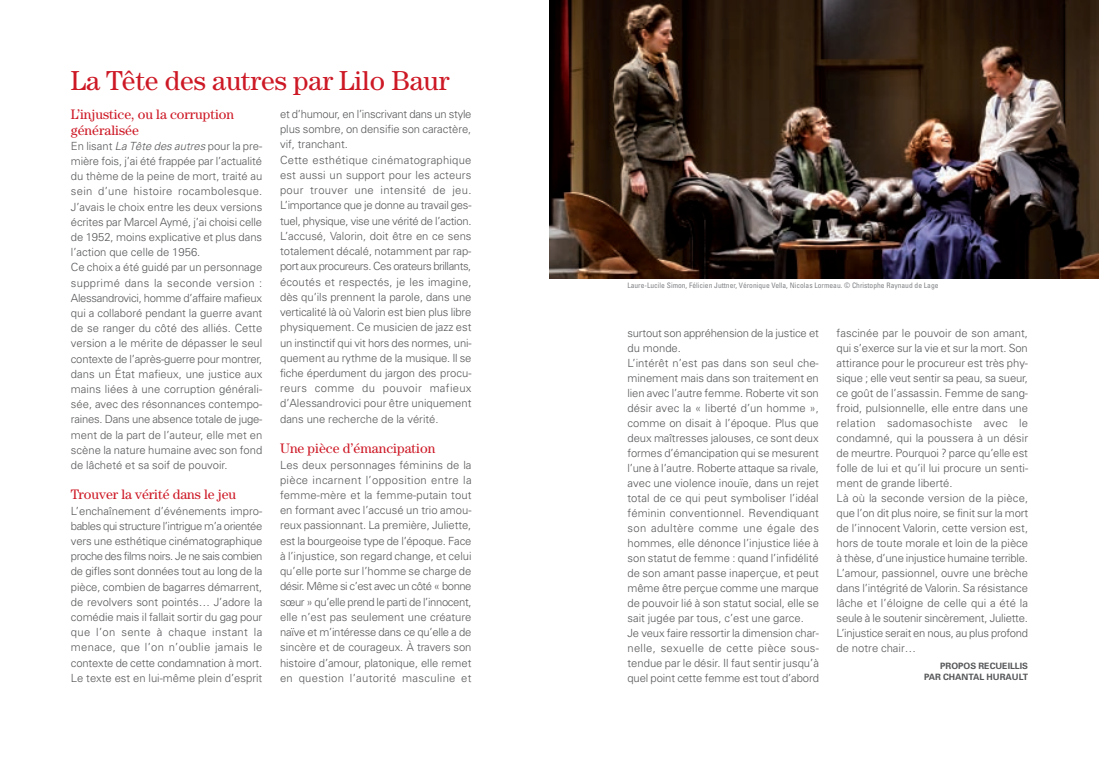
<style>
.page{position:relative;width:1099px;height:762px;background:#fff}
.page>*{position:absolute;margin:0;border:0;box-sizing:border-box;transform-origin:0 0}
.t1{font:27.5px "Century Std";color:#cd1825}
.t2{font:13.75px/15.2px "Century Std";color:#cd1825}
.t3{font:300 11.25px/15.2px "Univers";color:#57585a}
.t4{font:700 8.75px/11.2px "Univers";color:#57585a;text-align:right}
.t5{font:condensed 7.5px "Univers";color:#808285}
.s1{font-style:italic}
</style>
<div class="page">
<img style="left:549px;top:0;width:549px;height:279px">
<h1 class="t1" style="left:71px;top:71px;width:380px">La Tête des autres par Lilo Baur</h1>
<p class="t2" style="left:71px;top:108px;width:165px">L’injustice, ou la corruption généralisée</p>
<p class="t3" style="left:71px;top:139px;width:193px">En lisant <span class="s1">La Tête des autres</span> pour la pre&shy;mière fois, j’ai été frappée par l’actualité du thème de la peine de mort, traité au sein d’une histoire rocambolesque.<br>J’avais le choix entre les deux versions écrites par Marcel Aymé, j’ai choisi celle de 1952, moins explicative et plus dans l’action que celle de 1956.<br>Ce choix a été guidé par un personnage supprimé dans la seconde version :<br>Alessandrovici, homme d’affaire mafieux qui a collaboré pendant la guerre avant de se ranger du côté des alliés. Cette version a le mérite de dépasser le seul contexte de l’après-guerre pour montrer, dans un État mafieux, une justice aux mains liées à une corruption générali&shy;sée, avec des résonnances contempo&shy;raines. Dans une absence totale de juge&shy;ment de la part de l’auteur, elle met en scène la nature humaine avec son fond de lâcheté et sa soif de pouvoir.</p>
<p class="t2" style="left:71px;top:488px;width:167px">Trouver la vérité dans le jeu</p>
<p class="t3" style="left:71px;top:504px;width:193px;text-align:justify">L’enchaînement d’événements impro&shy;bables qui structure l’intrigue m’a orientée vers une esthétique cinématographique proche des films noirs. Je ne sais combien de gifles sont données tout au long de la pièce, combien de bagarres démarrent, de revolvers sont pointés… J’adore la comédie mais il fallait sortir du gag pour que l’on sente à chaque instant la menace, que l’on n’oublie jamais le contexte de cette condamnation à mort.<br>Le texte est en lui-même plein d’esprit</p>
<p class="t3" style="left:280px;top:107px;width:193px">et d’humour, en l’inscrivant dans un style plus sombre, on densifie son caractère, vif, tranchant.<br>Cette esthétique cinématographique est aussi un support pour les acteurs pour trouver une intensité de jeu.<br>L’importance que je donne au travail ges&shy;tuel, physique, vise une vérité de l’action.<br>L’accusé, Valorin, doit être en ce sens totalement décalé, notamment par rap&shy;port aux procureurs. Ces orateurs brillants, écoutés et respectés, je les imagine, dès qu’ils prennent la parole, dans une verticalité là où Valorin est bien plus libre physiquement. Ce musicien de jazz est un instinctif qui vit hors des normes, uni&shy;quement au rythme de la musique. Il se fiche éperdument du jargon des procu&shy;reurs comme du pouvoir mafieux d’Alessandrovici pour être uniquement dans une recherche de la vérité.</p>
<p class="t2" style="left:280px;top:442px;width:157px">Une pièce d’émancipation</p>
<p class="t3" style="left:280px;top:458px;width:193px;text-align:justify">Les deux personnages féminins de la pièce incarnent l’opposition entre la femme-mère et la femme-putain tout en formant avec l’accusé un trio amou&shy;reux passionnant. La première, Juliette, est la bourgeoise type de l’époque. Face à l’injustice, son regard change, et celui qu’elle porte sur l’homme se charge de désir. Même si c’est avec un côté « bonne sœur » qu’elle prend le parti de l’innocent, elle n’est pas seulement une créature naïve et m’intéresse dans ce qu’elle a de sincère et de courageux. À travers son histoire d’amour, platonique, elle remet en question l’autorité masculine et</p>
<p class="t5" style="left:627px;top:282px;width:312px">Laure-Lucile Simon, Félicien Juttner, Véronique Vella, Nicolas Lormeau. © Christophe Raynaud de Lage</p>
<p class="t3" style="left:627px;top:326px;width:193px">surtout son appréhension de la justice et du monde.<br>L’intérêt n’est pas dans son seul che&shy;minement mais dans son traitement en lien avec l’autre femme. Roberte vit son désir avec la « liberté d’un homme », comme on disait à l’époque. Plus que deux maîtresses jalouses, ce sont deux formes d’émancipation qui se mesurent l’une à l’autre. Roberte attaque sa rivale, avec une violence inouïe, dans un rejet total de ce qui peut symboliser l’idéal féminin conventionnel. Revendiquant son adultère comme une égale des hommes, elle dénonce l’injustice liée à son statut de femme : quand l’infidélité de son amant passe inaperçue, et peut même être perçue comme une marque de pouvoir lié à son statut social, elle se sait jugée par tous, c’est une garce.<br>Je veux faire ressortir la dimension char&shy;nelle, sexuelle de cette pièce sous&shy;tendue par le désir. Il faut sentir jusqu’à quel point cette femme est tout d’abord</p>
<p class="t3" style="left:836px;top:326px;width:193px">fascinée par le pouvoir de son amant, qui s’exerce sur la vie et sur la mort. Son attirance pour le procureur est très phy&shy;sique ; elle veut sentir sa peau, sa sueur, ce goût de l’assassin<span class="s1">.</span> Femme de sang&shy;froid, pulsionnelle, elle entre dans une relation sadomasochiste avec le condamné, qui la poussera à un désir de meurtre. Pourquoi ? parce qu’elle est folle de lui et qu’il lui procure un senti&shy;ment de grande liberté.<br>Là où la seconde version de la pièce, que l’on dit plus noire, se finit sur la mort de l’innocent Valorin, cette version est, hors de toute morale et loin de la pièce à thèse, d’une injustice humaine terrible.<br>L’amour, passionnel, ouvre une brèche dans l’intégrité de Valorin. Sa résistance lâche et l’éloigne de celle qui a été la seule à le soutenir sincèrement, Juliette.<br>L’injustice serait en nous, au plus profond de notre chair…</p>
<p class="t4" style="left:924px;top:661px;width:106px">PROPOS RECUEILLIS<br>PAR CHANTAL HURAULT</p>
</div>
